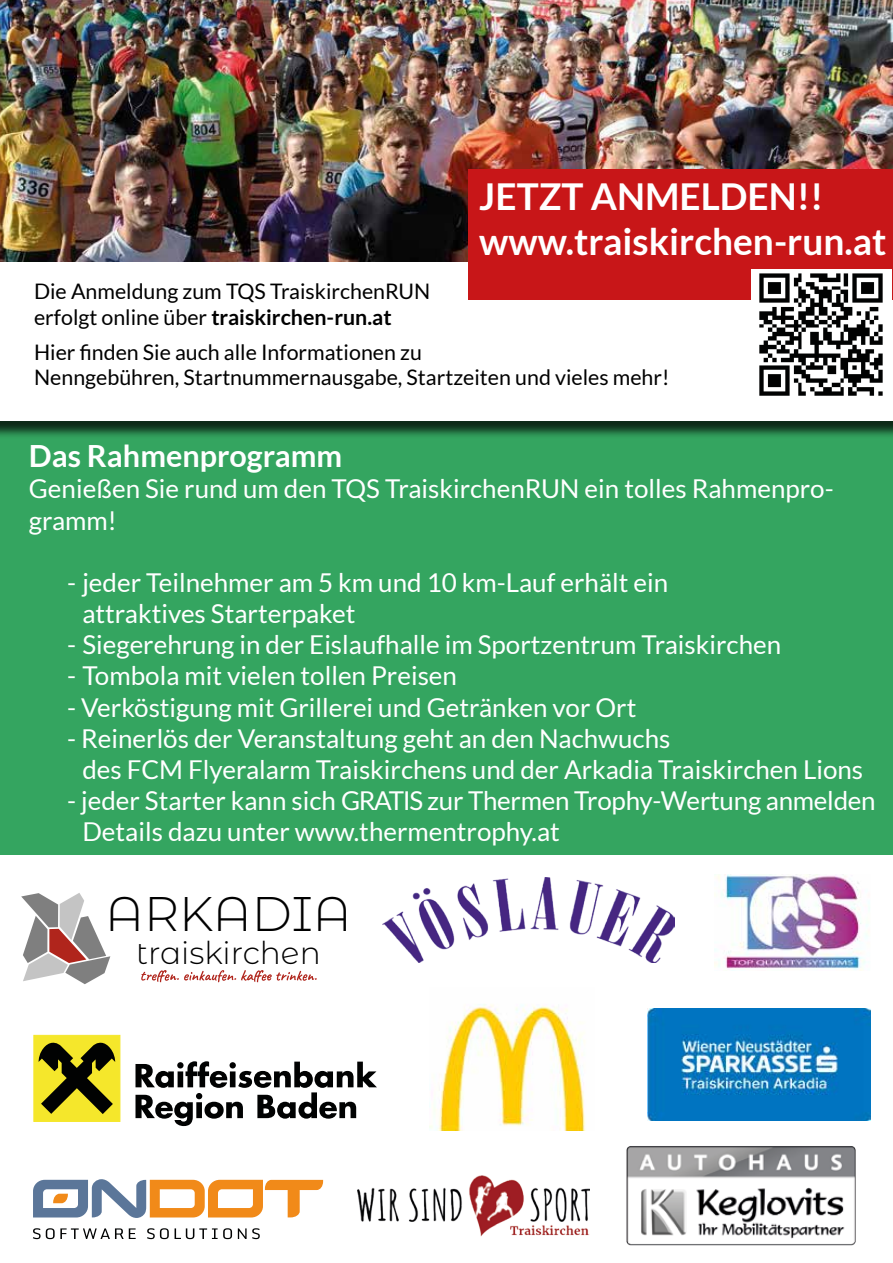
<style>
.page{position:relative;width:893px;height:1263px;background:#fff}
.page>*{position:absolute;margin:0;border:0;box-sizing:border-box;transform-origin:0 0}
.t1{font:300 48.6px "Montserrat Alternates";color:#000}
.t2{font:700 37.05px/44.4px "Lato";color:#fff}
.t3{font:300 31.35px "Montserrat Alternates";color:#000}
.t4{font:700 30.6px "Lato";color:#fff}
.t5{font:25.95px/31.2px "Lato";color:#fff}
.t6{font:21.45px/25.7px "Lato";color:#000}
.s1{font-weight:700}
</style>
<div class="page">
<svg style="left:21px;top:893px;width:89px;height:91px"></svg>
<svg style="left:141px;top:970px;width:176px;height:12px"></svg>
<img style="left:430px;top:1004px;width:156px;height:127px">
<div style="left:0;top:413px;width:893px;height:441px;background:#34a560"></div>
<svg style="left:135px;top:1061px;width:242px;height:65px"></svg>
<div style="left:34px;top:1035px;width:86px;height:86px;background:#f5e72b"></div>
<svg style="left:39px;top:1042px;width:76px;height:72px"></svg>
<svg style="left:33px;top:1228px;width:103px;height:11px"></svg>
<svg style="left:147px;top:1228px;width:22px;height:11px"></svg>
<svg style="left:175px;top:1228px;width:57px;height:11px"></svg>
<svg style="left:238px;top:1228px;width:22px;height:11px"></svg>
<svg style="left:33px;top:1179px;width:290px;height:39px"></svg>
<img style="left:383px;top:877px;width:291px;height:85px">
<img style="left:626px;top:1146px;width:230px;height:100px">
<img style="left:357px;top:1175px;width:233px;height:61px">
<div style="left:0;top:0;width:893px;height:439px;background:#000;opacity:.75"></div>
<img style="left:0;top:0;width:893px;height:262px">
<div style="left:0;top:262px;width:893px;height:159px;background:#fff"></div>
<div style="left:468px;top:169px;width:425px;height:131px;background:#c81618"></div>
<div style="left:751px;top:269px;width:140px;height:128px;background:#fff"></div>
<img style="left:759px;top:273px;width:124px;height:123px">
<img style="left:714px;top:874px;width:156px;height:96px">
<img style="left:648px;top:1008px;width:222px;height:112px">
<h2 class="t2" style="left:479px;top:174px;width:409px">JETZT ANMELDEN!! www.traiskirchen-run.at</h2>
<p class="t6" style="left:34px;top:278px;width:398px">Die Anmeldung zum TQS TraiskirchenRUN erfolgt online über <span class="s1">traiskirchen-run.at</span></p>
<p class="t6" style="left:34px;top:339px;width:637px">Hier finden Sie auch alle Informationen zu<br>Nenngebühren, Startnummernausgabe, Startzeiten und vieles mehr!</p>
<p class="t4" style="left:29px;top:438px;width:315px">Das Rahmenprogramm</p>
<p class="t5" style="left:29px;top:473px;width:806px">Genießen Sie rund um den TQS TraiskirchenRUN ein tolles Rahmenpro&shy;gramm!</p>
<p class="t5" style="left:82px;top:567px;width:587px;text-indent:-15px">- jeder Teilnehmer am 5 km und 10 km-Lauf erhält ein attraktives Starterpaket</p>
<p class="t5" style="left:67px;top:629px;width:716px">- Siegerehrung in der Eislaufhalle im Sportzentrum Traiskirchen</p>
<p class="t5" style="left:67px;top:660px;width:391px">- Tombola mit vielen tollen Preisen</p>
<p class="t5" style="left:67px;top:691px;width:571px">- Verköstigung mit Grillerei und Getränken vor Ort</p>
<p class="t5" style="left:82px;top:723px;width:782px;text-indent:-15px">- Reinerlös der Veranstaltung geht an den Nachwuchs<br>des FCM Flyeralarm Traiskirchens und der Arkadia Traiskirchen Lions</p>
<p class="t5" style="left:82px;top:785px;width:795px;text-indent:-15px">- jeder Starter kann sich GRATIS zur Thermen Trophy-Wertung anmelden<br>Details dazu unter www.thermentrophy.at</p>
<h1 class="t1" style="left:105px;top:881px;width:248px">ARKADIA</h1>
<p class="t3" style="left:136px;top:931px;width:186px">traiskirchen</p>
</div>
